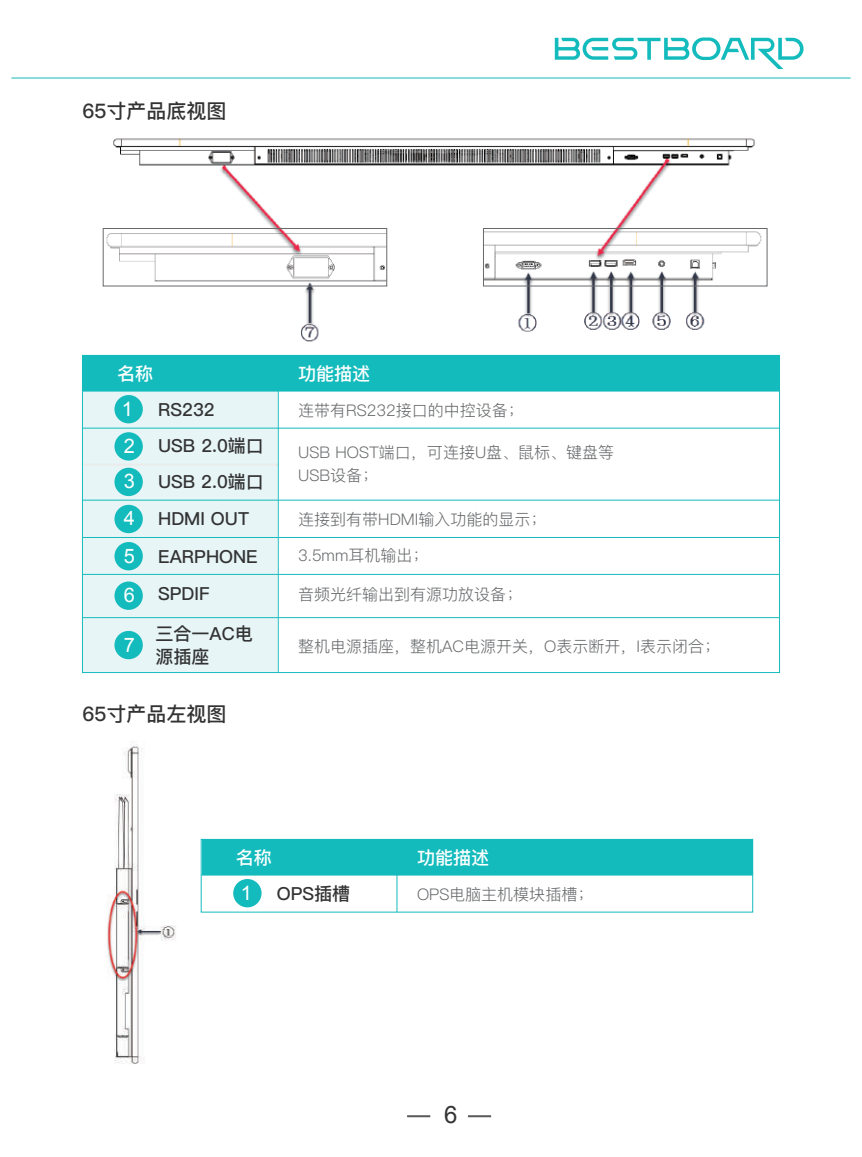
<style>
.page{position:relative;width:862px;height:1157px;background:#fff}
.page>*{position:absolute;margin:0;border:0;box-sizing:border-box;transform-origin:0 0}
.t1{font:24px "Arial";color:#333334}
.t2{font:20px "Ping Fang SC Bold";color:#333334}
.t3{font:20px/37.2px "Arial";color:#fff;text-align:justify}
.t4{font:18px/37.2px "Ping Fang SC Bold";color:#333334}
.t5{font:18px "Ping Fang SC Bold";color:#fff}
.t6{font:16px/23.2px "Ping Fang SC Regular";color:#67696b}
</style>
<div class="page">
<div style="left:202px;top:839px;width:550px;height:35px;background:#14bbbd"></div>
<div style="left:83px;top:356px;width:194px;height:315px;background:#e7f5f6"></div>
<div style="left:82px;top:355px;width:697px;height:36px;background:#14bbbd"></div>
<div style="left:114px;top:395px;width:29px;height:28px;background:#14bbbd;border-radius:50%"></div>
<div style="left:114px;top:432px;width:29px;height:28px;background:#14bbbd;border-radius:50%"></div>
<div style="left:114px;top:468px;width:29px;height:28px;background:#14bbbd;border-radius:50%"></div>
<div style="left:114px;top:505px;width:29px;height:28px;background:#14bbbd;border-radius:50%"></div>
<div style="left:114px;top:542px;width:29px;height:28px;background:#14bbbd;border-radius:50%"></div>
<div style="left:114px;top:581px;width:29px;height:29px;background:#14bbbd;border-radius:50%"></div>
<div style="left:114px;top:631px;width:29px;height:28px;background:#14bbbd;border-radius:50%"></div>
<hr style="left:82px;top:428px;width:697px;height:1px;background:#14bbbd">
<hr style="left:82px;top:391px;width:697px;height:1px;background:#14bbbd">
<hr style="left:82px;top:463px;width:196px;height:2px;background:#ebebea">
<hr style="left:82px;top:500px;width:697px;height:1px;background:#14bbbd">
<hr style="left:82px;top:537px;width:697px;height:1px;background:#14bbbd">
<hr style="left:82px;top:574px;width:697px;height:1px;background:#14bbbd">
<hr style="left:82px;top:617px;width:697px;height:1px;background:#14bbbd">
<hr style="left:278px;top:355px;width:1px;height:317px;background:#14bbbd">
<img style="left:102px;top:138px;width:665px;height:204px">
<div style="left:233px;top:879px;width:28px;height:28px;background:#14bbbd;border-radius:50%"></div>
<hr style="left:201px;top:874px;width:551px;height:1px;background:#14bbbd">
<div style="left:201px;top:839px;width:552px;height:73px;border:1px solid #14bbbd"></div>
<hr style="left:397px;top:839px;width:1px;height:73px;background:#14bbbd">
<img style="left:107px;top:740px;width:69px;height:324px">
<svg style="left:555px;top:37px;width:248px;height:32px"></svg>
<hr style="left:11px;top:77px;width:839px;height:1px;background:#14bbbd">
<hr style="left:407px;top:1115px;width:23px;height:2px;background:#57585a">
<hr style="left:468px;top:1115px;width:23px;height:2px;background:#57585a">
<div style="left:103px;top:228px;width:284px;height:58px;border:1px solid #67696b"></div>
<div style="left:483px;top:228px;width:284px;height:58px;border:1px solid #67696b"></div>
<p class="t2" style="left:82px;top:99px;width:146px">65寸产品底视图</p>
<p class="t5" style="left:117px;top:362px;width:37px">名称</p>
<p class="t5" style="left:298px;top:362px;width:73px">功能描述</p>
<p class="t3" style="left:122px;top:390px;width:13px">1</p>
<p class="t6" style="left:298px;top:398px;width:227px">连带有RS232接口的中控设备；</p>
<p class="t4" style="left:158px;top:391px;width:107px">RS232<br>USB 2.0端口</p>
<p class="t3" style="left:124px;top:427px;width:13px">2</p>
<p class="t6" style="left:298px;top:440px;width:317px">USB HOST端口，可连接U盘、鼠标、键盘等<br>USB设备；</p>
<p class="t6" style="left:298px;top:508px;width:250px">连接到有带HDMI输入功能的显示；</p>
<p class="t4" style="left:158px;top:464px;width:107px">USB 2.0端口<br>HDMI OUT<br>EARPHONE<br>SPDIF</p>
<p class="t3" style="left:124px;top:463px;width:13px">3<br>4<br>5</p>
<p class="t3" style="left:124px;top:577px;width:13px">6</p>
<p class="t3" style="left:124px;top:627px;width:13px">7</p>
<p class="t6" style="left:298px;top:543px;width:132px">3.5mm耳机输出；</p>
<p class="t6" style="left:298px;top:583px;width:225px">音频光纤输出到有源功放设备；</p>
<p class="t4" style="left:156px;top:622px;width:99px;line-height:23.2px">三合一AC电源插座</p>
<p class="t6" style="left:298px;top:634px;width:423px">整机电源插座，整机AC电源开关，O表示断开，I表示闭合；</p>
<p class="t2" style="left:82px;top:702px;width:146px">65寸产品左视图</p>
<p class="t5" style="left:236px;top:846px;width:37px">名称</p>
<p class="t5" style="left:417px;top:846px;width:73px">功能描述</p>
<p class="t4" style="left:277px;top:875px;width:75px">OPS插槽</p>
<p class="t6" style="left:417px;top:882px;width:178px">OPS电脑主机模块插槽；</p>
<p class="t3" style="left:241px;top:874px;width:13px">1</p>
<h1 class="t1" style="left:444px;top:1098px;width:15px">6</h1>
</div>
